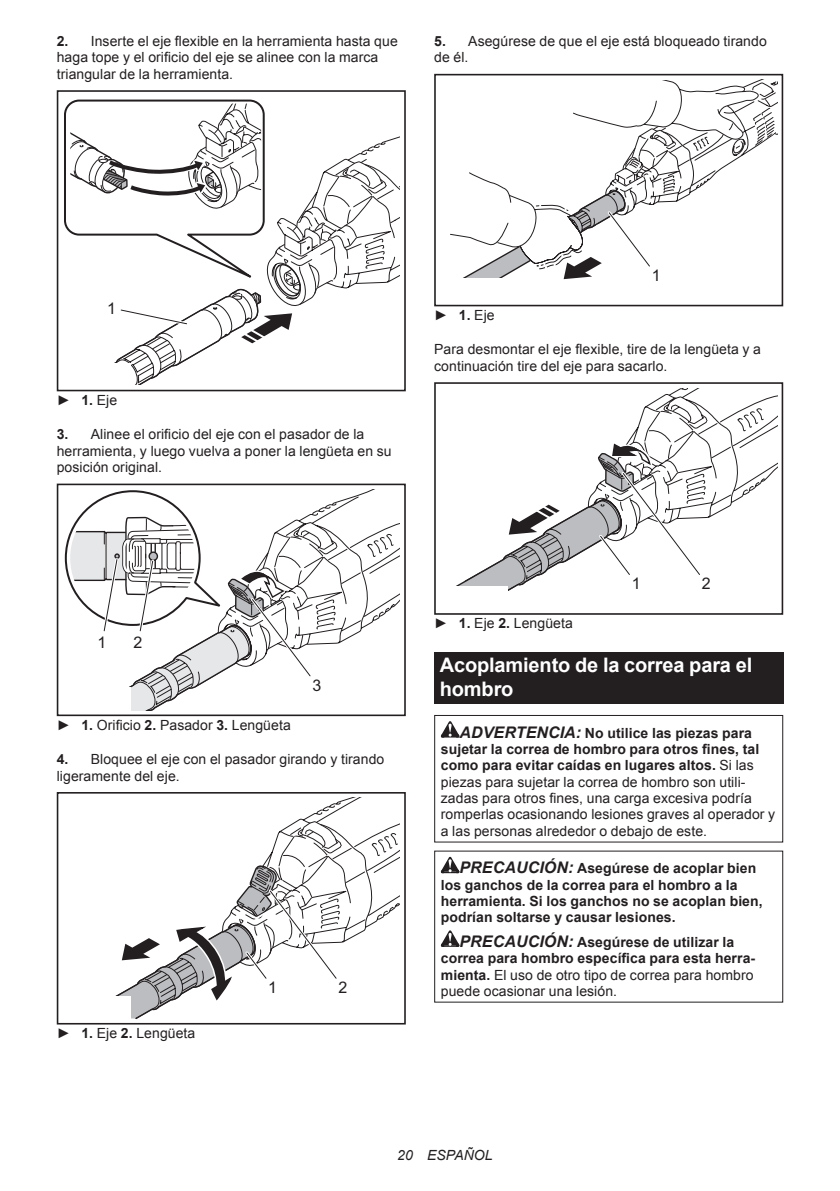
<style>
.page{position:relative;width:840px;height:1191px;background:#fff}
.page>*{position:absolute;margin:0;border:0;box-sizing:border-box;transform-origin:0 0}
.t1{font:700 20px/23.4px "Arial";letter-spacing:-.01em;color:#fff}
.t2{font:16px "Arial";color:#231f20}
.t3{font:14px/16.4px "Arial";letter-spacing:.005em;color:#231f20}
.t4{font:700 14px/16.4px "Arial";letter-spacing:.005em;color:#231f20}
.t5{font:italic 14px "Arial";letter-spacing:.005em;color:#231f20}
.s1{font-weight:700}
.s2{font-weight:700;font-style:italic;font-size:16px}
.s3{font-style:italic;font-size:16px}
.s4{font-weight:400}
</style>
<div class="page">
<div style="left:57px;top:90px;width:348px;height:301px;border:2px solid #231f20"></div>
<svg style="left:64px;top:99px;width:335px;height:286px"></svg>
<div style="left:57px;top:483px;width:348px;height:233px;border:2px solid #231f20"></div>
<svg style="left:64px;top:489px;width:335px;height:227px"></svg>
<div style="left:57px;top:792px;width:348px;height:232px;border:2px solid #231f20"></div>
<svg style="left:115px;top:797px;width:284px;height:222px"></svg>
<div style="left:434px;top:74px;width:348px;height:232px;border:2px solid #231f20"></div>
<svg style="left:459px;top:80px;width:318px;height:200px"></svg>
<div style="left:434px;top:382px;width:348px;height:233px;border:2px solid #231f20"></div>
<svg style="left:442px;top:388px;width:335px;height:227px"></svg>
<div style="left:434px;top:652px;width:348px;height:52px;background:#231f20"></div>
<svg style="left:440px;top:721px;width:19px;height:16px"></svg>
<div style="left:434px;top:715px;width:348px;height:127px;border:1px solid #231f20"></div>
<svg style="left:440px;top:856px;width:19px;height:17px"></svg>
<svg style="left:440px;top:930px;width:19px;height:16px"></svg>
<p class="t3" style="left:57px;top:33px;width:342px"><span class="s1">2.</span> Inserte el eje flexible en la herramienta hasta que haga tope y el orificio del eje se alinee con la marca triangular de la herramienta.</p>
<p class="t3" style="left:434px;top:33px;width:334px"><span class="s1">5.</span> Asegúrese de que el eje está bloqueado tirando de él.</p>
<p class="t2" style="left:107px;top:298px;width:10px">1</p>
<p class="t3" style="left:57px;top:392px;width:62px">► <span class="s1">1.</span> Eje</p>
<p class="t3" style="left:57px;top:426px;width:336px"><span class="s1">3.</span> Alinee el orificio del eje con el pasador de la herramienta, y luego vuelva a poner la lengüeta en su posición original.</p>
<p class="t2" style="left:97px;top:632px;width:10px">1</p>
<p class="t2" style="left:133px;top:632px;width:10px">2</p>
<p class="t2" style="left:312px;top:674px;width:10px">3</p>
<p class="t3" style="left:57px;top:716px;width:235px">► <span class="s1">1.</span> Orificio <span class="s1">2.</span> Pasador <span class="s1">3.</span> Lengüeta</p>
<p class="t3" style="left:57px;top:751px;width:329px"><span class="s1">4.</span> Bloquee el eje con el pasador girando y tirando ligeramente del eje.</p>
<p class="t3" style="left:57px;top:1025px;width:140px">► <span class="s1">1.</span> Eje <span class="s1">2.</span> Lengüeta</p>
<p class="t2" style="left:268px;top:976px;width:10px">1</p>
<p class="t2" style="left:338px;top:976px;width:10px">2</p>
<p class="t2" style="left:651px;top:265px;width:10px">1</p>
<p class="t3" style="left:434px;top:307px;width:62px">► <span class="s1">1.</span> Eje</p>
<p class="t3" style="left:434px;top:341px;width:328px">Para desmontar el eje flexible, tire de la lengüeta y a continuación tire del eje para sacarlo.</p>
<p class="t2" style="left:631px;top:573px;width:10px">1</p>
<p class="t2" style="left:701px;top:573px;width:10px">2</p>
<p class="t3" style="left:434px;top:615px;width:140px">► <span class="s1">1.</span> Eje <span class="s1">2.</span> Lengüeta</p>
<h1 class="t1" style="left:439px;top:654px;width:314px">Acoplamiento de la correa para el hombro</h1>
<p class="t3" style="left:440px;top:724px;width:336px;text-indent:19px"><span class="s2">ADVERTENCIA:</span> <span class="s1">No utilice las piezas para sujetar la correa de hombro para otros fines, tal como para evitar caídas en lugares altos.</span> Si las piezas para sujetar la correa de hombro son utili&shy;zadas para otros fines, una carga excesiva podría romperlas ocasionando lesiones graves al operador y a las personas alrededor o debajo de este.</p>
<p class="t4" style="left:440px;top:860px;width:323px;text-indent:19px"><span class="s3">PRECAUCIÓN:</span> Asegúrese de acoplar bien los ganchos de la correa para el hombro a la herramienta. Si los ganchos no se acoplan bien, podrían soltarse y causar lesiones.</p>
<p class="t4" style="left:440px;top:934px;width:316px;text-indent:19px"><span class="s3">PRECAUCIÓN:</span> Asegúrese de utilizar la correa para hombro específica para esta herra&shy;mienta. <span class="s4">El uso de otro tipo de correa para hombro puede ocasionar una lesión.</span></p>
<p class="t5" style="left:397px;top:1146px;width:97px">20 ESPAÑOL</p>
</div>
